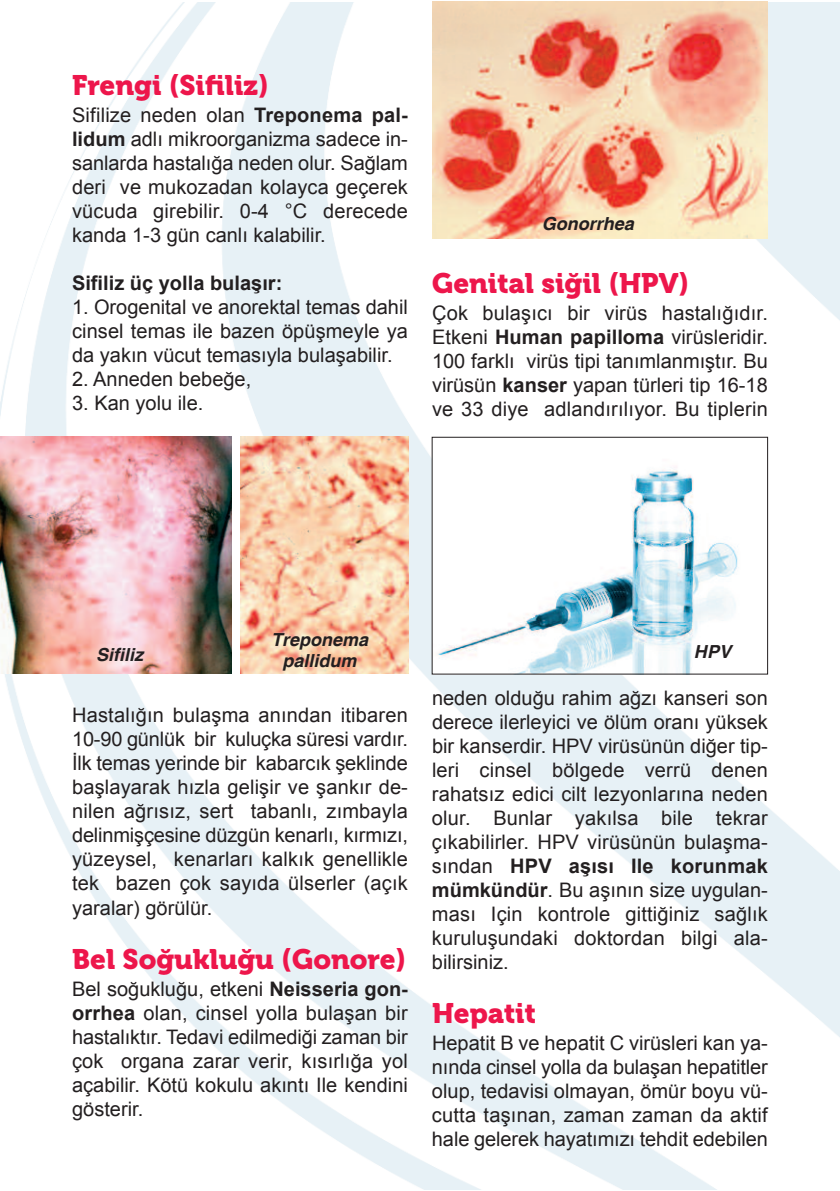
<style>
.page{position:relative;width:840px;height:1191px;background:#fff}
.page>*{position:absolute;margin:0;border:0;box-sizing:border-box;transform-origin:0 0}
.t1{font:28px "Museo 900";color:#ed164b}
.t2{font:20px/24px "Arial";color:#231f20;text-align:justify}
.t3{font:700 20px "Arial";color:#231f20}
.t4{font:italic 700 18px "Helvetica";color:#231f20}
.s1{font-weight:700}
</style>
<div class="page">
<img style="left:0;top:2px;width:839px;height:1187px">
<img style="left:0;top:437px;width:232px;height:236px">
<img style="left:432px;top:2px;width:335px;height:236px">
<img style="left:240px;top:437px;width:168px;height:236px">
<img style="left:433px;top:439px;width:332px;height:233px">
<h1 class="t1" style="left:72px;top:75px;width:198px">Frengi (Sifiliz)</h1>
<p class="t2" style="left:72px;top:103px;width:337px">Sifilize neden olan <span class="s1">Treponema pal&shy;lidum</span> adlı mikroorganizma sadece in&shy;sanlarda hastalığa neden olur. Sağlam deri ve mukozadan kolayca geçerek vücuda girebilir. 0-4 °C derecede kanda 1-3 gün canlı kalabilir.</p>
<p class="t3" style="left:72px;top:272px;width:212px">Sifiliz üç yolla bulaşır:</p>
<p class="t2" style="left:72px;top:295px;width:337px">1. Orogenital ve anorektal temas dahil cinsel temas ile bazen öpüşmeyle ya da yakın vücut temasıyla bulaşabilir.</p>
<p class="t2" style="left:72px;top:367px;width:181px">2. Anneden bebeğe,</p>
<p class="t2" style="left:72px;top:391px;width:133px">3. Kan yolu ile.</p>
<p class="t4" style="left:541px;top:214px;width:94px">Gonorrhea</p>
<h1 class="t1" style="left:432px;top:273px;width:259px">Genital siğil (HPV)</h1>
<p class="t2" style="left:432px;top:301px;width:337px">Çok bulaşıcı bir virüs hastalığıdır.<br>Etkeni <span class="s1">Human papilloma</span> virüsleridir.<br>100 farklı virüs tipi tanımlanmıştır. Bu virüsün <span class="s1">kanser</span> yapan türleri tip 16-18 ve 33 diye adlandırılıyor. Bu tiplerin</p>
<p class="t4" style="left:271px;top:629px;width:99px">Treponema</p>
<p class="t4" style="left:96px;top:644px;width:49px">Sifiliz</p>
<p class="t4" style="left:282px;top:650px;width:76px">pallidum</p>
<p class="t2" style="left:72px;top:703px;width:337px">Hastalığın bulaşma anından itibaren 10-90 günlük bir kuluçka süresi vardır.<br>İlk temas yerinde bir kabarcık şeklinde başlayarak hızla gelişir ve şankır de&shy;nilen ağrısız, sert tabanlı, zımbayla delinmişçesine düzgün kenarlı, kırmızı, yüzeysel, kenarları kalkık genellikle tek bazen çok sayıda ülserler (açık yaralar) görülür.</p>
<h1 class="t1" style="left:72px;top:949px;width:335px">Bel Soğukluğu (Gonore)</h1>
<p class="t2" style="left:72px;top:977px;width:337px">Bel soğukluğu, etkeni <span class="s1">Neisseria gon&shy;orrhea</span> olan, cinsel yolla bulaşan bir hastalıktır. Tedavi edilmediği zaman bir çok organa zarar verir, kısırlığa yol açabilir. Kötü kokulu akıntı Ile kendini gösterir.</p>
<p class="t4" style="left:693px;top:641px;width:39px">HPV</p>
<p class="t2" style="left:431px;top:685px;width:337px">neden olduğu rahim ağzı kanseri son derece ilerleyici ve ölüm oranı yüksek bir kanserdir. HPV virüsünün diğer tip&shy;leri cinsel bölgede verrü denen rahatsız edici cilt lezyonlarına neden olur. Bunlar yakılsa bile tekrar çıkabilirler. HPV virüsünün bulaşma&shy;sından <span class="s1">HPV aşısı Ile korunmak mümkündür</span>. Bu aşının size uygulan&shy;ması Için kontrole gittiğiniz sağlık kuruluşundaki doktordan bilgi ala&shy;bilirsiniz.</p>
<h1 class="t1" style="left:432px;top:1003px;width:105px">Hepatit</h1>
<p class="t2" style="left:431px;top:1031px;width:337px">Hepatit B ve hepatit C virüsleri kan ya&shy;nında cinsel yolla da bulaşan hepatitler olup, tedavisi olmayan, ömür boyu vü&shy;cutta taşınan, zaman zaman da aktif hale gelerek hayatımızı tehdit edebilen</p>
</div>
